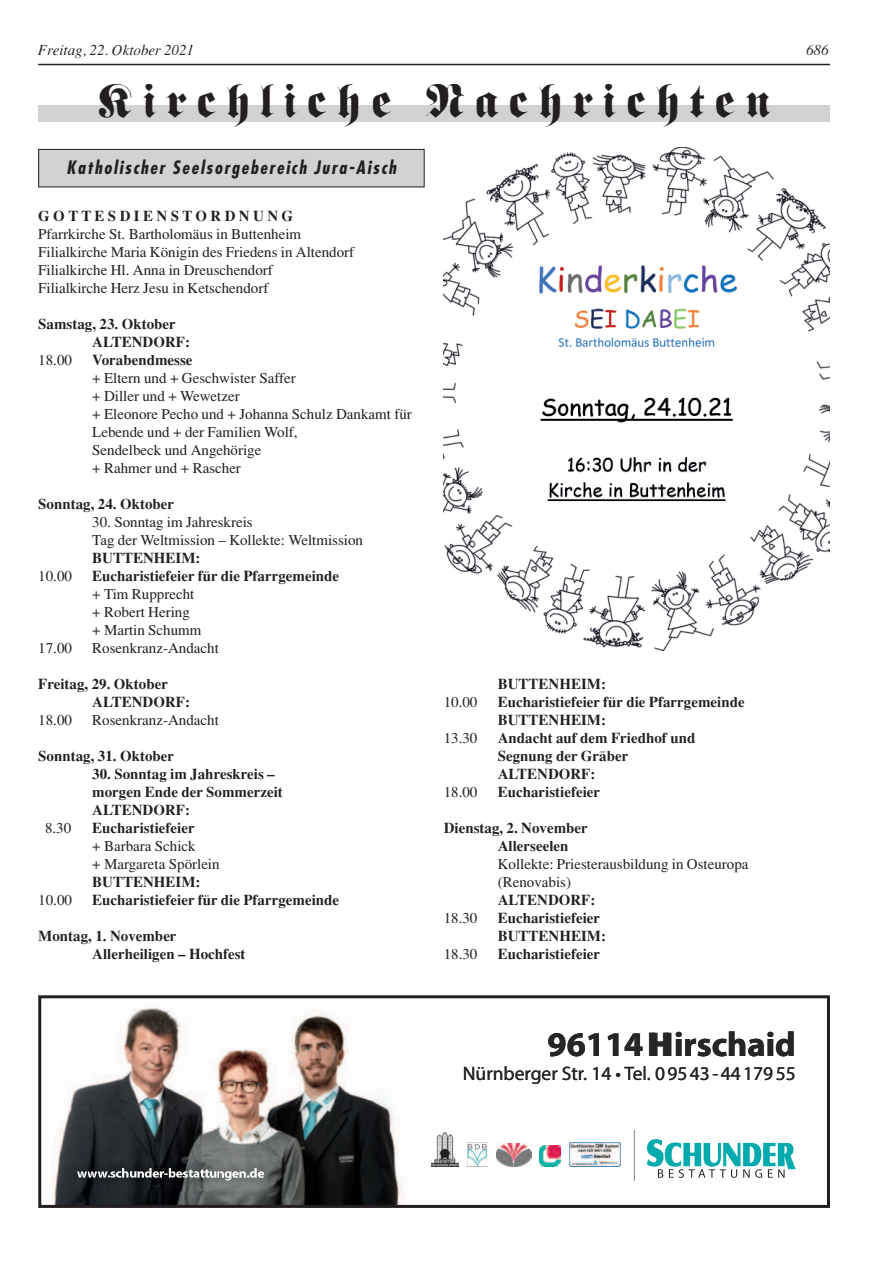
<style>
.page{position:relative;width:893px;height:1263px;background:#fff}
.page>*{position:absolute;margin:0;border:0;box-sizing:border-box;transform-origin:0 0}
.t1{font:45px "Fraktur Fett";letter-spacing:.24em;color:#231f20}
.t2{font:700 34.5px "Myriad Pro";color:#262626}
.t3{font:19.5px "Myriad Pro";color:#262626}
.t4{font:italic 700 condensed 18px "Futura";letter-spacing:.1em;color:#231f20}
.t5{font:15px/18px "Times";color:#231f20}
.t6{font:700 15px/18px "Times";color:#231f20}
.t7{font:italic 15px "Times";color:#231f20}
.t8{font:700 15px "Times";letter-spacing:.225em;color:#231f20}
</style>
<div class="page">
<hr style="left:38px;top:64px;width:792px;height:1px;background:#231f20">
<img style="left:52px;top:1007px;width:404px;height:197px">
<hr style="left:634px;top:1130px;width:1px;height:51px;background:#808080">
<svg style="left:647px;top:1139px;width:149px;height:39px"></svg>
<img style="left:468px;top:1142px;width:20px;height:24px">
<img style="left:432px;top:1132px;width:26px;height:34px">
<img style="left:497px;top:1143px;width:34px;height:24px">
<img style="left:540px;top:1146px;width:20px;height:20px">
<img style="left:569px;top:1143px;width:52px;height:24px">
<img style="left:66px;top:1157px;width:210px;height:34px">
<img style="left:222px;top:1174px;width:42px;height:7px">
<div style="left:38px;top:995px;width:792px;height:213px;border:3px solid #231f20"></div>
<div style="left:38px;top:106px;width:792px;height:16px;background:#d1d2d4"></div>
<div style="left:39px;top:149px;width:385px;height:38px;background:#d1d2d4"></div>
<div style="left:38px;top:149px;width:387px;height:38px;border:1px solid #231f20"></div>
<img style="left:444px;top:148px;width:386px;height:503px">
<p class="t7" style="left:38px;top:41px;width:158px">Freitag, 22. Oktober 2021</p>
<p class="t7" style="left:806px;top:41px;width:24px">686</p>
<h1 class="t1" style="left:98px;top:75px;width:673px">Kirchliche Nachrichten</h1>
<p class="t4" style="left:67px;top:160px;width:331px">Katholischer Seelsorgebereich Jura-Aisch</p>
<p class="t8" style="left:38px;top:207px;width:256px">GOTTESDIENSTORDNUNG</p>
<p class="t5" style="left:38px;top:224px;width:317px">Pfarrkirche St. Bartholomäus in Buttenheim Filialkirche Maria Königin des Friedens in Altendorf Filialkirche Hl. Anna in Dreuschendorf<br>Filialkirche Herz Jesu in Ketschendorf</p>
<p class="t6" style="left:92px;top:314px;width:99px;text-indent:-54px">Samstag, 23. Oktober<br>ALTENDORF:</p>
<p class="t5" style="left:38px;top:350px;width:35px">18.00</p>
<p class="t6" style="left:92px;top:350px;width:102px">Vorabendmesse</p>
<p class="t5" style="left:92px;top:368px;width:321px">+ Eltern und + Geschwister Saffer<br>+ Diller und + Wewetzer<br>+ Eleonore Pecho und + Johanna Schulz Dankamt für<br>Lebende und + der Familien Wolf,<br>Sendelbeck und Angehörige<br>+ Rahmer und + Rascher</p>
<p class="t6" style="left:38px;top:494px;width:137px">Sonntag, 24. Oktober</p>
<p class="t5" style="left:92px;top:512px;width:272px">30. Sonntag im Jahreskreis<br>Tag der Weltmission – Kollekte: Weltmission</p>
<p class="t6" style="left:92px;top:548px;width:110px">BUTTENHEIM:</p>
<p class="t5" style="left:38px;top:566px;width:35px">10.00</p>
<p class="t6" style="left:92px;top:566px;width:248px">Eucharistiefeier für die Pfarrgemeinde</p>
<p class="t5" style="left:92px;top:584px;width:111px">+ Tim Rupprecht + Robert Hering + Martin Schumm</p>
<p class="t5" style="left:38px;top:638px;width:35px">17.00</p>
<p class="t5" style="left:92px;top:638px;width:128px">Rosenkranz-Andacht</p>
<p class="t6" style="left:92px;top:674px;width:99px;text-indent:-54px">Freitag, 29. Oktober<br>ALTENDORF:</p>
<p class="t5" style="left:38px;top:710px;width:35px">18.00</p>
<p class="t5" style="left:92px;top:710px;width:128px">Rosenkranz-Andacht</p>
<p class="t6" style="left:38px;top:746px;width:137px">Sonntag, 31. Oktober</p>
<p class="t6" style="left:92px;top:764px;width:192px">30. Sonntag im Jahreskreis – morgen Ende der Sommerzeit<br>ALTENDORF:</p>
<p class="t5" style="left:45px;top:818px;width:28px">8.30</p>
<p class="t6" style="left:92px;top:818px;width:104px">Eucharistiefeier</p>
<p class="t5" style="left:92px;top:836px;width:129px">+ Barbara Schick<br>+ Margareta Spörlein</p>
<p class="t6" style="left:92px;top:872px;width:110px">BUTTENHEIM:</p>
<p class="t5" style="left:38px;top:890px;width:35px">10.00</p>
<p class="t6" style="left:92px;top:890px;width:248px">Eucharistiefeier für die Pfarrgemeinde</p>
<p class="t6" style="left:92px;top:926px;width:155px;text-indent:-54px">Montag, 1. November<br>Allerheiligen – Hochfest</p>
<p class="t6" style="left:498px;top:674px;width:110px">BUTTENHEIM:</p>
<p class="t5" style="left:444px;top:692px;width:35px">10.00</p>
<p class="t6" style="left:498px;top:692px;width:248px">Eucharistiefeier für die Pfarrgemeinde<br>BUTTENHEIM:</p>
<p class="t5" style="left:444px;top:728px;width:35px">13.30</p>
<p class="t6" style="left:498px;top:728px;width:199px">Andacht auf dem Friedhof und<br>Segnung der Gräber<br>ALTENDORF:</p>
<p class="t5" style="left:444px;top:782px;width:35px">18.00</p>
<p class="t6" style="left:498px;top:782px;width:104px">Eucharistiefeier</p>
<p class="t6" style="left:498px;top:818px;width:92px;text-indent:-54px">Dienstag, 2. November<br>Allerseelen</p>
<p class="t5" style="left:498px;top:854px;width:252px">Kollekte: Priesterausbildung in Osteuropa (Renovabis)</p>
<p class="t6" style="left:498px;top:890px;width:99px">ALTENDORF:</p>
<p class="t5" style="left:444px;top:908px;width:35px">18.30</p>
<p class="t6" style="left:498px;top:908px;width:110px">Eucharistiefeier<br>BUTTENHEIM:</p>
<p class="t5" style="left:444px;top:944px;width:35px">18.30</p>
<p class="t6" style="left:498px;top:944px;width:104px">Eucharistiefeier</p>
<h2 class="t2" style="left:548px;top:1031px;width:250px">96114 Hirschaid</h2>
<h3 class="t3" style="left:463px;top:1066px;width:334px">Nürnberger Str. 14 • Tel. 0 9543-4417955</h3>
</div>
